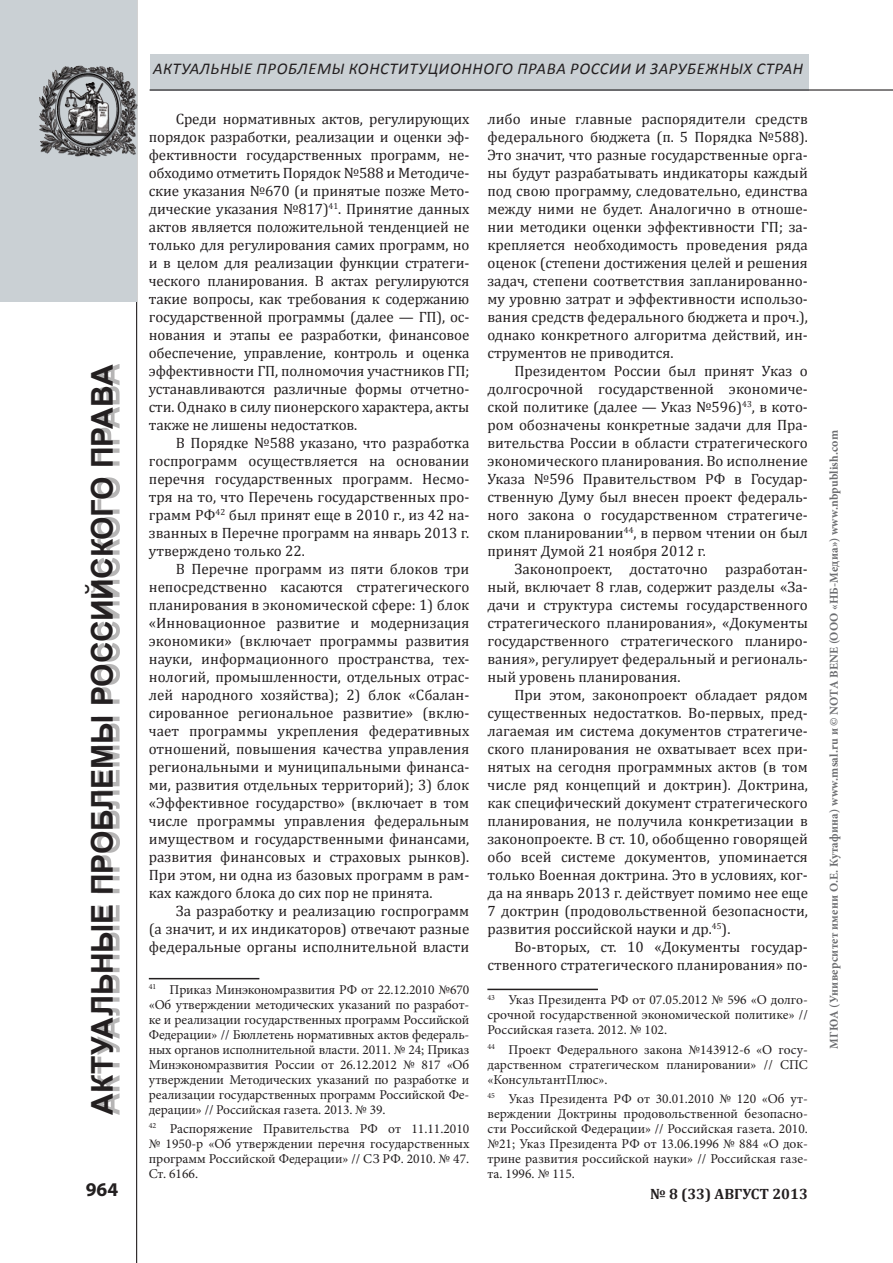
<style>
.page{position:relative;width:893px;height:1263px;background:#fff}
.page>*{position:absolute;margin:0;border:0;box-sizing:border-box;transform-origin:0 0}
.t1{font:700 30px "Arial";letter-spacing:-.005em;color:#231f20}
.t2{font:700 19.5px "Myriad Pro";color:#231f20}
.t3{font:italic 16.5px "Calibri";letter-spacing:.04em;color:#231f20}
.t4{font:15px/18px "Cambria";color:#231f20;text-align:justify}
.t5{font:700 15px "Cambria";color:#231f20}
.t6{font:13.5px/15px "Minion Pro";color:#231f20;text-align:justify}
.t7{font:700 12px "Minion Pro";letter-spacing:.02em;color:#6c6d70}
</style>
<div class="page">
<hr style="left:136px;top:0;width:1px;height:1263px;background:#231f20">
<div style="left:0;top:0;width:136px;height:301px;background:#cad0d4"></div>
<div style="left:92px;top:364px;width:28px;height:751px;background:#231f20;opacity:.33"></div>
<div style="left:150px;top:54px;width:658px;height:36px;background:#cad0d4"></div>
<hr style="left:150px;top:89px;width:743px;height:2px;background:#231f20">
<img style="left:39px;top:54px;width:99px;height:111px">
<hr style="left:149px;top:978px;width:110px;height:1px;background:#231f20">
<hr style="left:487px;top:989px;width:111px;height:1px;background:#231f20">
<h1 class="t1" style="left:83px;top:1115px;width:747px;rotate:-90deg">Актуальные проблемы российского права</h1>
<p class="t3" style="left:153px;top:58px;width:11px">актуал</p>
<p class="t3" style="left:211px;top:58px;width:58px">ьные проблем</p>
<p class="t3" style="left:332px;top:58px;width:20px">ы конститу</p>
<p class="t3" style="left:428px;top:58px;width:23px">ционного</p>
<p class="t3" style="left:517px;top:58px;width:5px">права</p>
<p class="t3" style="left:570px;top:58px;width:6px">россии</p>
<p class="t3" style="left:635px;top:58px;width:18px">и зарубе</p>
<p class="t3" style="left:705px;top:58px;width:58px">жных стран</p>
<p class="t4" style="left:149px;top:110px;width:322px;text-indent:27px">Среди нормативных актов, регулирующих порядок разработки, реализации и оценки эф&shy;фективности государственных программ, не&shy;обходимо отметить Порядок №588 и Методиче&shy;ские указания №670 (и принятые позже Мето&shy;дические указания №817)<sup>41</sup>. Принятие данных актов является положительной тенденцией не только для регулирования самих программ, но и в целом для реализации функции стратеги&shy;ческого планирования. В актах регулируются такие вопросы, как требования к содержанию государственной программы (далее — ГП), ос&shy;нования и этапы ее разработки, финансовое обеспечение, управление, контроль и оценка эффективности ГП, полномочия участников ГП; устанавливаются различные формы отчетно&shy;сти. Однако в силу пионерского характера, акты также не лишены недостатков.</p>
<p class="t4" style="left:149px;top:434px;width:322px;text-indent:27px">В Порядке №588 указано, что разработка госпрограмм осуществляется на основании перечня государственных программ. Несмо&shy;тря на то, что Перечень государственных про&shy;грамм РФ<sup>42</sup> был принят еще в 2010 г., из 42 на&shy;званных в Перечне программ на январь 2013 г. утверждено только 22.</p>
<p class="t4" style="left:149px;top:560px;width:322px;text-indent:27px">В Перечне программ из пяти блоков три непосредственно касаются стратегического планирования в экономической сфере: 1) блок «Инновационное развитие и модернизация экономики» (включает программы развития науки, информационного пространства, тех&shy;нологий, промышленности, отдельных отрас&shy;лей народного хозяйства); 2) блок «Сбалан&shy;сированное региональное развитие» (вклю&shy;чает программы укрепления федеративных отношений, повышения качества управления региональными и муниципальными финанса&shy;ми, развития отдельных территорий); 3) блок «Эффективное государство» (включает в том числе программы управления федеральным имуществом и государственными финансами, развития финансовых и страховых рынков).<br>При этом, ни одна из базовых программ в рам&shy;ках каждого блока до сих пор не принята.</p>
<p class="t4" style="left:149px;top:902px;width:322px;text-indent:27px">За разработку и реализацию госпрограмм (а значит, и их индикаторов) отвечают разные федеральные органы исполнительной власти</p>
<p class="t6" style="left:149px;top:982px;width:322px"><sup>41</sup> Приказ Минэкономразвития РФ от 22.12.2010 №670 «Об утверждении методических указаний по разработ&shy;ке и реализации государственных программ Российской Федерации» // Бюллетень нормативных актов федераль&shy;ных органов исполнительной власти. 2011. № 24; Приказ Минэкономразвития России от 26.12.2012 № 817 «Об утверждении Методических указаний по разработке и реализации государственных программ Российской Фе&shy;дерации» // Российская газета. 2013. № 39.</p>
<p class="t6" style="left:149px;top:1121px;width:322px"><sup>42</sup> Распоряжение Правительства РФ от 11.11.2010 № 1950-р «Об утверждении перечня государственных программ Российской Федерации» // СЗ РФ. 2010. № 47.<br>Ст. 6166.</p>
<p class="t4" style="left:487px;top:110px;width:322px">либо иные главные распорядители средств федерального бюджета (п. 5 Порядка №588).<br>Это значит, что разные государственные орга&shy;ны будут разрабатывать индикаторы каждый под свою программу, следовательно, единства между ними не будет. Аналогично в отноше&shy;нии методики оценки эффективности ГП; за&shy;крепляется необходимость проведения ряда оценок (степени достижения целей и решения задач, степени соответствия запланированно&shy;му уровню затрат и эффективности использо&shy;вания средств федерального бюджета и проч.), однако конкретного алгоритма действий, ин&shy;струментов не приводится.</p>
<p class="t4" style="left:487px;top:362px;width:322px;text-indent:27px">Президентом России был принят Указ о долгосрочной государственной экономиче&shy;ской политике (далее — Указ №596)<sup>43</sup>, в кото&shy;ром обозначены конкретные задачи для Пра&shy;вительства России в области стратегического экономического планирования. Во исполнение Указа №596 Правительством РФ в Государ&shy;ственную Думу был внесен проект федераль&shy;ного закона о государственном стратегиче&shy;ском планировании<sup>44</sup>, в первом чтении он был принят Думой 21 ноября 2012 г.</p>
<p class="t4" style="left:487px;top:560px;width:322px;text-indent:27px">Законопроект, достаточно разработан&shy;ный, включает 8 глав, содержит разделы «За&shy;дачи и структура системы государственного стратегического планирования», «Документы государственного стратегического планиро&shy;вания», регулирует федеральный и региональ&shy;ный уровень планирования.</p>
<p class="t4" style="left:487px;top:686px;width:322px;text-indent:27px">При этом, законопроект обладает рядом существенных недостатков. Во-первых, пред&shy;лагаемая им система документов стратегиче&shy;ского планирования не охватывает всех при&shy;нятых на сегодня программных актов (в том числе ряд концепций и доктрин). Доктрина, как специфический документ стратегического планирования, не получила конкретизации в законопроекте. В ст. 10, обобщенно говорящей обо всей системе документов, упоминается только Военная доктрина. Это в условиях, ког&shy;да на январь 2013 г. действует помимо нее еще 7 доктрин (продовольственной безопасности, развития российской науки и др.<sup>45</sup>).</p>
<p class="t4" style="left:487px;top:938px;width:322px;text-align:right">Во-вторых, ст. 10 «Документы государ&shy;ственного стратегического планирования» по-</p>
<p class="t6" style="left:487px;top:993px;width:322px"><sup>43</sup> Указ Президента РФ от 07.05.2012 № 596 «О долго&shy;срочной государственной экономической политике» // Российская газета. 2012. № 102.</p>
<p class="t6" style="left:487px;top:1042px;width:322px"><sup>44</sup> Проект Федерального закона №143912-6 «О госу&shy;дарственном стратегическом планировании» // СПС «КонсультантПлюс».</p>
<p class="t6" style="left:487px;top:1091px;width:322px"><sup>45</sup> Указ Президента РФ от 30.01.2010 № 120 «Об ут&shy;верждении Доктрины продовольственной безопасно&shy;сти Российской Федерации» // Российская газета. 2010. №21; Указ Президента РФ от 13.06.1996 № 884 «О док&shy;трине развития российской науки» // Российская газе&shy;та. 1996. № 115.</p>
<h2 class="t2" style="left:86px;top:1177px;width:34px">964</h2>
<p class="t5" style="left:650px;top:1183px;width:159px">№ 8 (33) август 2013</p>
<p class="t7" style="left:825px;top:1048px;width:620px;rotate:-90deg">МГЮА (Университет имени О.Е. Кутафина) www.msal.ru и © NOTA BENE (ООО «НБ-Медиа») www.nbpublish.com</p>
</div>
